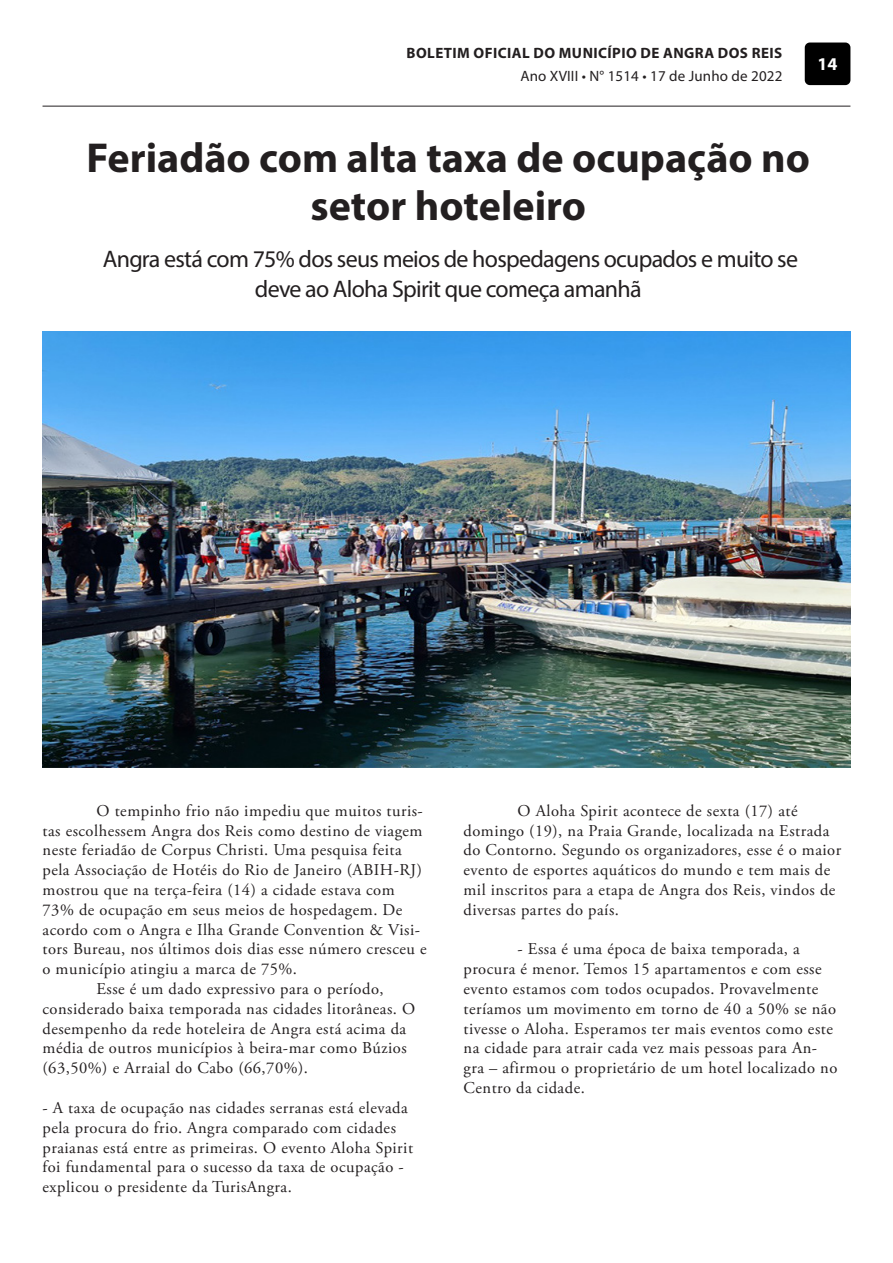
<style>
.page{position:relative;width:893px;height:1263px;background:#fff}
.page>*{position:absolute;margin:0;border:0;box-sizing:border-box;transform-origin:0 0}
.t1{font:700 42px/48px "Myriad Pro";color:#231f20;text-align:center}
.t2{font:24px/30px "Myriad Pro";letter-spacing:-.03em;color:#231f20;text-align:center}
.t3{font:700 18px "Myriad Pro";color:#fff}
.t4{font:16.5px/19.8px "Adobe Garamond Pro";letter-spacing:.03em;color:#231f20}
.t5{font:700 15px "Myriad Pro";letter-spacing:.03em;color:#231f20}
.t6{font:15px "Myriad Pro";letter-spacing:.01em;color:#231f20}
</style>
<div class="page">
<div style="left:805px;top:43px;width:45px;height:42px;background:#000;border-radius:5px"></div>
<hr style="left:43px;top:106px;width:807px;height:1px;background:#231f20">
<img style="left:43px;top:331px;width:807px;height:436px">
<p class="t5" style="left:406px;top:43px;width:377px">BOLETIM OFICIAL DO MUNICÍPIO DE ANGRA DOS REIS</p>
<p class="t6" style="left:520px;top:66px;width:264px">Ano XVIII • N° 1514 • 17 de Junho de 2022</p>
<p class="t3" style="left:817px;top:52px;width:21px">14</p>
<p class="t1" style="left:86px;top:132px;width:725px">Feriadão com alta taxa de ocupação no setor hoteleiro</p>
<p class="t2" style="left:103px;top:243px;width:697px">Angra está com 75% dos seus meios de hospedagens ocupados e muito se deve ao Aloha Spirit que começa amanhã</p>
<p class="t4" style="left:43px;top:801px;width:386px;text-indent:54px">O tempinho frio não impediu que muitos turis&shy;tas escolhessem Angra dos Reis como destino de viagem neste feriadão de Corpus Christi. Uma pesquisa feita pela Associação de Hotéis do Rio de Janeiro (ABIH-RJ) mostrou que na terça-feira (14) a cidade estava com 73% de ocupação em seus meios de hospedagem. De acordo com o Angra e Ilha Grande Convention &amp; Visi&shy;tors Bureau, nos últimos dois dias esse número cresceu e o município atingiu a marca de 75%.</p>
<p class="t4" style="left:43px;top:979px;width:374px;text-indent:54px">Esse é um dado expressivo para o período, considerado baixa temporada nas cidades litorâneas. O desempenho da rede hoteleira de Angra está acima da média de outros municípios à beira-mar como Búzios (63,50%) e Arraial do Cabo (66,70%).</p>
<p class="t4" style="left:43px;top:1098px;width:372px">- A taxa de ocupação nas cidades serranas está elevada pela procura do frio. Angra comparado com cidades praianas está entre as primeiras. O evento Aloha Spirit foi fundamental para o sucesso da taxa de ocupação - explicou o presidente da TurisAngra.</p>
<p class="t4" style="left:463px;top:801px;width:379px;text-indent:54px">O Aloha Spirit acontece de sexta (17) até domingo (19), na Praia Grande, localizada na Estrada do Contorno. Segundo os organizadores, esse é o maior evento de esportes aquáticos do mundo e tem mais de mil inscritos para a etapa de Angra dos Reis, vindos de diversas partes do país.</p>
<p class="t4" style="left:463px;top:940px;width:375px;text-indent:54px">- Essa é uma época de baixa temporada, a procura é menor. Temos 15 apartamentos e com esse evento estamos com todos ocupados. Provavelmente teríamos um movimento em torno de 40 a 50% se não tivesse o Aloha. Esperamos ter mais eventos como este na cidade para atrair cada vez mais pessoas para An&shy;gra – afirmou o proprietário de um hotel localizado no Centro da cidade.</p>
</div>
